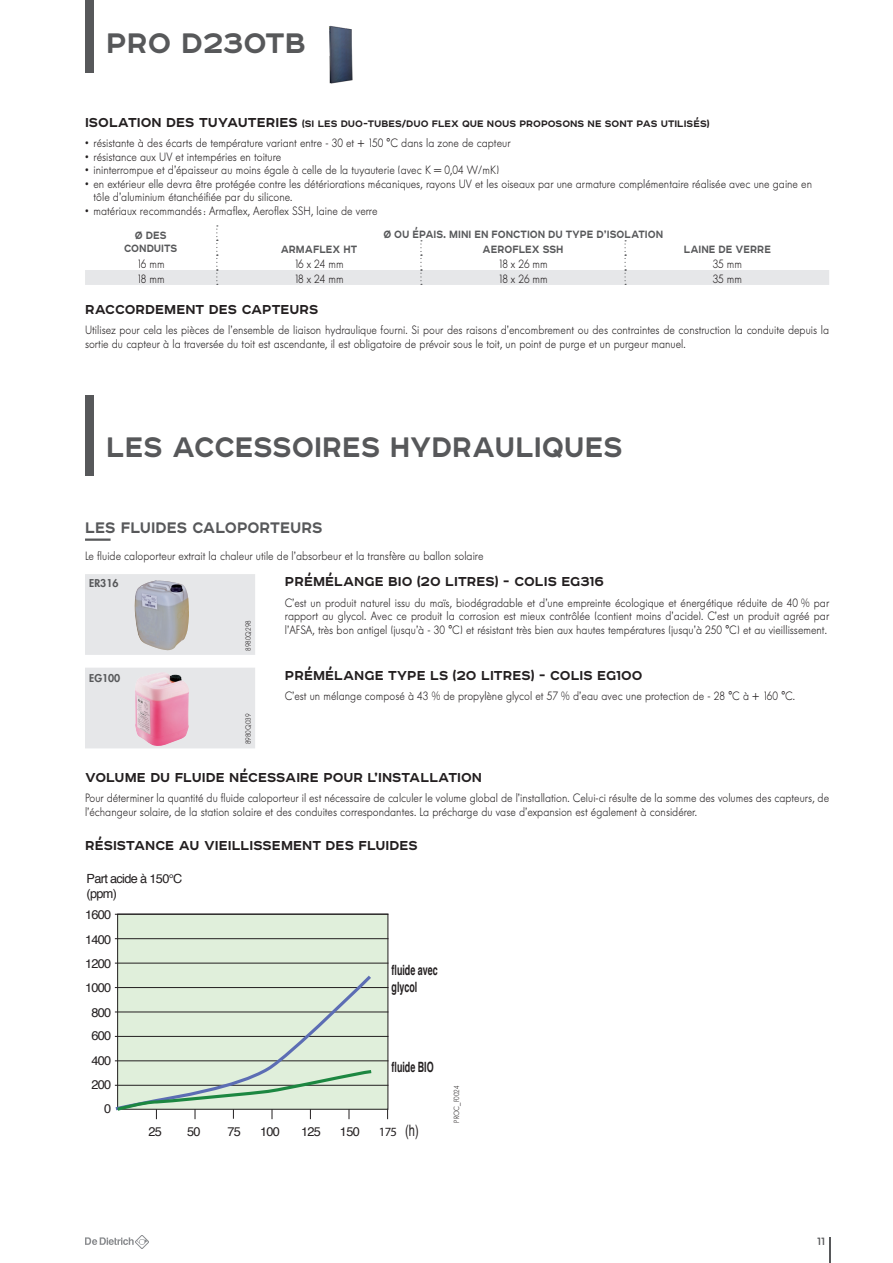
<style>
.page{position:relative;width:893px;height:1263px;background:#fff}
.page>*{position:absolute;margin:0;border:0;box-sizing:border-box;transform-origin:0 0}
.Titre_noir_haut_de_page_FT{font:700 36px "Affect";color:#57585a;scale:.95 1}
.Titre_noir_haut_de_page_FT-2{font:700 36px "Affect";color:#57585a}
.Titre_gris_FT_1_colonne___filet{font:700 19.5px "Affect";color:#57585a;scale:.95 1}
.Conditions_Dimensions{font:700 16.5px "Affect";color:#231f20}
.t1{font:15.75px "Helvetica";color:#231f20;scale:.7 1}
.t2{font:700 14.1px/17px "Helvetica";color:#231f20;scale:.63 1}
.Titre_tableau_caracteristiques_Centré_FT{font:700 13.5px "Affect";color:#57585a;scale:.9 1}
.t3{font:13.5px "Affect";color:#57585a}
.t4{font:12.6px/15.1px "Helvetica";letter-spacing:-.05em;color:#231f20}
.t5{font:12.6px "Myriad";color:#231f20}
.Texte_courant_fer_gauche_justifié_FT{font:300 12px/13.5px "Futura BQ";color:#231f20;scale:.9 1}
.Conditions_Dimensions-2{font:700 12px "Affect";color:#231f20}
.Texte_tableau_caracteristiques_Centré_FT{font:300 12px "Futura BQ";color:#231f20;scale:.9 1}
.N__Colis_pour_photo_FT{font:800 10.5px "Futura Std";color:#57585a}
.Reference_FT{font:300 7.5px "Futura BQ";color:#231f20;scale:.9 1}
.s1{font-size:16.5px}
</style>
<div class="page">
<div style="left:85px;top:0;width:9px;height:72px;background:#57585a"></div>
<hr style="left:829px;top:1237px;width:2px;height:26px;background:#57585a">
<svg style="left:85px;top:1235px;width:64px;height:14px"></svg>
<img style="left:329px;top:26px;width:24px;height:57px">
<svg style="left:85px;top:225px;width:744px;height:60px"></svg>
<hr style="left:85px;top:538px;width:26px;height:3px;background:#57585a">
<div style="left:85px;top:395px;width:9px;height:81px;background:#57585a"></div>
<svg style="left:85px;top:574px;width:170px;height:174px;background:#e0e1e3"></svg>
<img style="left:137px;top:580px;width:19px;height:9px">
<img style="left:135px;top:672px;width:54px;height:74px">
<div style="left:118px;top:914px;width:270px;height:195px;background:#e0efdb"></div>
<hr style="left:115px;top:1085px;width:273px;height:1px;background:#231f20">
<hr style="left:115px;top:1060px;width:273px;height:1px;background:#231f20">
<hr style="left:115px;top:1036px;width:273px;height:1px;background:#231f20">
<hr style="left:115px;top:1012px;width:273px;height:1px;background:#231f20">
<hr style="left:115px;top:987px;width:273px;height:1px;background:#231f20">
<hr style="left:115px;top:963px;width:273px;height:1px;background:#231f20">
<hr style="left:115px;top:938px;width:273px;height:1px;background:#231f20">
<hr style="left:115px;top:914px;width:273px;height:1px;background:#231f20">
<svg style="left:114px;top:973px;width:261px;height:146px"></svg>
<p class="Titre_noir_haut_de_page_FT-2" style="left:106px;top:17px;width:201px">PRO D230TB</p>
<p class="Conditions_Dimensions-2" style="left:85px;top:115px;width:626px"><span class="s1">ISOLATION DES TUYAUTERIES</span> (SI LES DUO-TUBES/DUO FLEX QUE NOUS PROPOSONS NE SONT PAS UTILISÉS)</p>
<p class="Texte_courant_fer_gauche_justifié_FT" style="left:85px;top:136px;width:474px">• résistante à des écarts de température variant entre - 30 et + 150 °C dans la zone de capteur</p>
<p class="Texte_courant_fer_gauche_justifié_FT" style="left:85px;top:150px;width:220px">• résistance aux UV et intempéries en toiture</p>
<p class="Texte_courant_fer_gauche_justifié_FT" style="left:85px;top:163px;width:461px">• ininterrompue et d’épaisseur au moins égale à celle de la tuyauterie (avec K = 0,04 W/mK)</p>
<p class="Texte_courant_fer_gauche_justifié_FT" style="left:94px;top:177px;width:800px;text-indent:-9px">• en extérieur elle devra être protégée contre les détériorations mécaniques, rayons UV et les oiseaux par une armature complémentaire réalisée avec une gaine en tôle d’aluminium étanchéifiée par du silicone.</p>
<p class="Texte_courant_fer_gauche_justifié_FT" style="left:85px;top:204px;width:326px">• matériaux recommandés: Armaflex, Aeroflex SSH, laine de verre</p>
<p class="Titre_tableau_caracteristiques_Centré_FT" style="left:135px;top:225px;width:37px">Ø DES</p>
<p class="Titre_tableau_caracteristiques_Centré_FT" style="left:124px;top:239px;width:61px">CONDUITS</p>
<p class="Titre_tableau_caracteristiques_Centré_FT" style="left:383px;top:225px;width:312px">Ø OU ÉPAIS. MINI EN FONCTION DU TYPE D’ISOLATION</p>
<p class="Titre_tableau_caracteristiques_Centré_FT" style="left:281px;top:239px;width:86px">ARMAFLEX HT</p>
<p class="Titre_tableau_caracteristiques_Centré_FT" style="left:482px;top:239px;width:92px">AEROFLEX SSH</p>
<p class="Titre_tableau_caracteristiques_Centré_FT" style="left:684px;top:239px;width:99px">LAINE DE VERRE</p>
<p class="Texte_tableau_caracteristiques_Centré_FT" style="left:137px;top:257px;width:33px">16 mm</p>
<p class="Texte_tableau_caracteristiques_Centré_FT" style="left:294px;top:257px;width:57px">16 x 24 mm</p>
<p class="Texte_tableau_caracteristiques_Centré_FT" style="left:498px;top:257px;width:57px">18 x 26 mm</p>
<p class="Texte_tableau_caracteristiques_Centré_FT" style="left:713px;top:257px;width:34px">35 mm</p>
<p class="Texte_tableau_caracteristiques_Centré_FT" style="left:137px;top:272px;width:33px">18 mm</p>
<p class="Texte_tableau_caracteristiques_Centré_FT" style="left:294px;top:272px;width:57px">18 x 24 mm</p>
<p class="Texte_tableau_caracteristiques_Centré_FT" style="left:498px;top:272px;width:57px">18 x 26 mm</p>
<p class="Texte_tableau_caracteristiques_Centré_FT" style="left:713px;top:272px;width:34px">35 mm</p>
<p class="Conditions_Dimensions" style="left:85px;top:298px;width:235px">RACCORDEMENT DES CAPTEURS</p>
<p class="Texte_courant_fer_gauche_justifié_FT" style="left:85px;top:324px;width:828px">Utilisez pour cela les pièces de l’ensemble de liaison hydraulique fourni. Si pour des raisons d’encombrement ou des contraintes de construction la conduite depuis la sortie du capteur à la traversée du toit est ascendante, il est obligatoire de prévoir sous le toit, un point de purge et un purgeur manuel.</p>
<p class="Titre_noir_haut_de_page_FT" style="left:106px;top:421px;width:545px">LES ACCESSOIRES HYDRAULIQUES</p>
<p class="Titre_gris_FT_1_colonne___filet" style="left:85px;top:514px;width:252px">LES FLUIDES CALOPORTEURS</p>
<p class="Texte_courant_fer_gauche_justifié_FT" style="left:85px;top:549px;width:444px">Le fluide caloporteur extrait la chaleur utile de l’absorbeur et la transfère au ballon solaire</p>
<p class="N__Colis_pour_photo_FT" style="left:89px;top:576px;width:31px">ER316</p>
<p class="N__Colis_pour_photo_FT" style="left:89px;top:672px;width:33px">EG100</p>
<p class="Reference_FT" style="left:244px;top:651px;width:35px;rotate:-90deg">8980Q298</p>
<p class="Reference_FT" style="left:244px;top:744px;width:35px;rotate:-90deg">8980Q039</p>
<p class="Conditions_Dimensions" style="left:285px;top:570px;width:321px">PRÉMÉLANGE BIO (20 LITRES) - COLIS EG316</p>
<p class="Texte_courant_fer_gauche_justifié_FT" style="left:285px;top:596px;width:606px;text-align:justify">C’est un produit naturel issu du maïs, biodégradable et d’une empreinte écologique et énergétique réduite de 40 % par rapport au glycol. Avec ce produit la corrosion est mieux contrôlée (contient moins d’acide). C’est un produit agréé par l’AFSA, très bon antigel (jusqu’à - 30 °C) et résistant très bien aux hautes températures (jusqu’à 250 °C) et au vieillissement.</p>
<p class="Conditions_Dimensions" style="left:285px;top:664px;width:359px">PRÉMÉLANGE TYPE LS (20 LITRES) - COLIS EG100</p>
<p class="Texte_courant_fer_gauche_justifié_FT" style="left:285px;top:689px;width:568px">C’est un mélange composé à 43 % de propylène glycol et 57 % d’eau avec une protection de - 28 °C à + 160 °C.</p>
<p class="Conditions_Dimensions" style="left:85px;top:766px;width:398px">VOLUME DU FLUIDE NÉCESSAIRE POUR L’INSTALLATION</p>
<p class="Texte_courant_fer_gauche_justifié_FT" style="left:85px;top:791px;width:828px">Pour déterminer la quantité du fluide caloporteur il est nécessaire de calculer le volume global de l’installation. Celui-ci résulte de la somme des volumes des capteurs, de l’échangeur solaire, de la station solaire et des conduites correspondantes. La précharge du vase d’expansion est également à considérer.</p>
<p class="Conditions_Dimensions" style="left:85px;top:834px;width:334px">RÉSISTANCE AU VIEILLISSEMENT DES FLUIDES</p>
<p class="t4" style="left:87px;top:871px;width:97px">Part acide à 150°C (ppm)</p>
<p class="t4" style="left:85px;top:907px;width:28px">1600</p>
<p class="t4" style="left:85px;top:932px;width:28px">1400</p>
<p class="t4" style="left:85px;top:956px;width:28px">1200</p>
<p class="t4" style="left:85px;top:980px;width:28px">1000</p>
<p class="t4" style="left:91px;top:1005px;width:21px">800</p>
<p class="t4" style="left:91px;top:1028px;width:21px">600</p>
<p class="t4" style="left:91px;top:1053px;width:21px">400</p>
<p class="t4" style="left:91px;top:1078px;width:21px">200</p>
<p class="t4" style="left:104px;top:1102px;width:9px">0</p>
<p class="t2" style="left:392px;top:962px;width:75px">fluide avec glycol</p>
<p class="t2" style="left:392px;top:1058px;width:68px">fluide BIO</p>
<p class="t4" style="left:148px;top:1124px;width:15px">25</p>
<p class="t4" style="left:187px;top:1124px;width:15px">50</p>
<p class="t4" style="left:227px;top:1124px;width:15px">75</p>
<p class="t4" style="left:260px;top:1124px;width:21px">100</p>
<p class="t4" style="left:301px;top:1124px;width:21px">125</p>
<p class="t4" style="left:340px;top:1124px;width:21px">150</p>
<p class="t5" style="left:379px;top:1126px;width:20px">175</p>
<p class="t1" style="left:405px;top:1118px;width:21px">(h)</p>
<p class="Reference_FT" style="left:452px;top:1123px;width:42px;rotate:-90deg">PROC_F0024</p>
<p class="t3" style="left:817px;top:1231px;width:9px">11</p>
</div>
